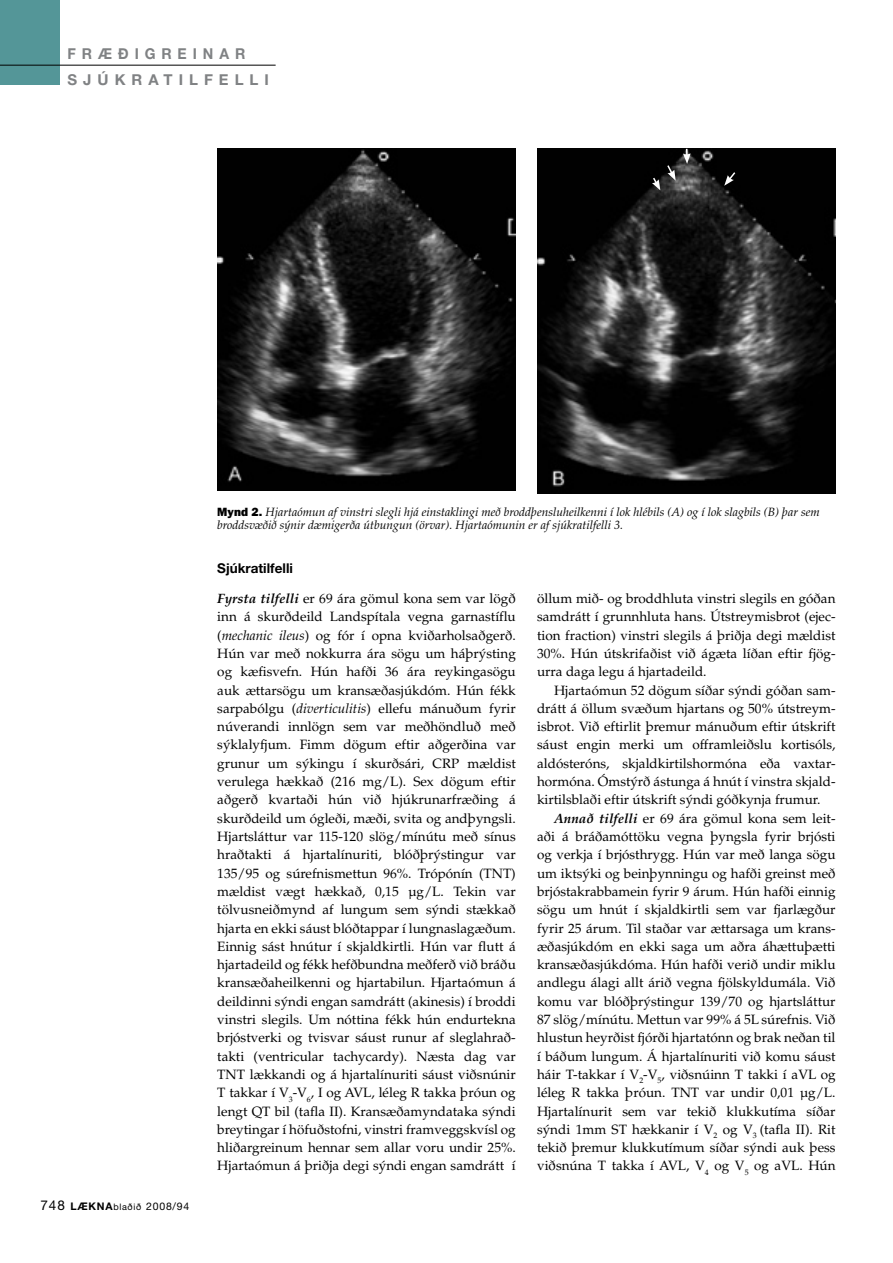
<style>
.page{position:relative;width:893px;height:1263px;background:#fff}
.page>*{position:absolute;margin:0;border:0;box-sizing:border-box;transform-origin:0 0}
.t1{font:700 15px/25.5px "Helvetica Neue";letter-spacing:.4em;color:#808284;scale:.95 1}
.t2{font:13.5px/18.3px "Palatino";color:#000;text-align:justify}
.t3{font:700 13.5px "Helvetica Neue";color:#000}
.t4{font:italic 12px/13.5px "Palatino";color:#000}
.t5{font:10.5px "Helvetica Neue";letter-spacing:.075em;color:#000}
.s1{font-family:"Franklin Gothic";font-weight:800;font-style:normal}
.s2{font-size:13.5px}
.s3{font-weight:700}
.s4{font-size:9px}
.s5{font-weight:700;font-style:italic}
.s6{font-style:italic}
</style>
<div class="page">
<div style="left:0;top:0;width:60px;height:85px;background:#549698"></div>
<hr style="left:0;top:65px;width:276px;height:1px;background:#000">
<img style="left:217px;top:149px;width:299px;height:342px">
<img style="left:537px;top:149px;width:299px;height:344px">
<svg style="left:724px;top:171px;width:13px;height:15px"></svg>
<svg style="left:666px;top:164px;width:10px;height:17px"></svg>
<svg style="left:652px;top:176px;width:8px;height:14px"></svg>
<svg style="left:683px;top:149px;width:8px;height:15px"></svg>
<p class="t1" style="left:68px;top:41px;width:85px">FR ÆÐIGREI</p>
<p class="t1" style="left:68px;top:41px;width:211px;text-indent:135px">NAR<br>SJ ÚKRATI LFELLI</p>
<p class="t4" style="left:217px;top:505px;width:604px"><span class="s1">Mynd 2.</span> Hjartaómun af vinstri slegli hjá einstaklingi með broddþensluheilkenni í lok hlébils (A) og í lok slagbils (B) þar sem broddsvæðið sýnir dæmigerða útbungun (örvar). Hjartaómunin er af sjúkratilfelli 3.</p>
<p class="t5" style="left:40px;top:1200px;width:150px"><span class="s2">748</span> <span class="s3">LÆKNA</span><span class="s4">blaðið</span> 2008/94</p>
<p class="t3" style="left:217px;top:559px;width:77px">Sjúkratilfelli</p>
<p class="t2" style="left:217px;top:590px;width:300px"><span class="s5">Fyrsta tilfelli</span> er 69 ára gömul kona sem var lögð inn á skurðdeild Landspítala vegna garnastíflu (<span class="s6">mechanic ileus</span>) og fór í opna kviðarholsaðgerð.<br>Hún var með nokkurra ára sögu um háþrýsting og kæfisvefn. Hún hafði 36 ára reykingasögu auk ættarsögu um kransæðasjúkdóm. Hún fékk sarpabólgu (<span class="s6">diverticulitis</span>) ellefu mánuðum fyrir núverandi innlögn sem var meðhöndluð með sýklalyfjum. Fimm dögum eftir aðgerðina var grunur um sýkingu í skurðsári, CRP mældist verulega hækkað (216 mg/L). Sex dögum eftir aðgerð kvartaði hún við hjúkrunarfræðing á skurðdeild um ógleði, mæði, svita og andþyngsli.<br>Hjartsláttur var 115-120 slög/mínútu með sínus hraðtakti á hjartalínuriti, blóðþrýstingur var 135/95 og súrefnismettun 96%. Trópónín (TNT) mældist vægt hækkað, 0,15 µg/L. Tekin var tölvusneiðmynd af lungum sem sýndi stækkað hjarta en ekki sáust blóðtappar í lungnaslagæðum.<br>Einnig sást hnútur í skjaldkirtli. Hún var flutt á hjartadeild og fékk hefðbundna meðferð við bráðu kransæðaheilkenni og hjartabilun. Hjartaómun á deildinni sýndi engan samdrátt (akinesis) í broddi vinstri slegils. Um nóttina fékk hún endurtekna brjóstverki og tvisvar sáust runur af sleglahrað&shy;takti (ventricular tachycardy). Næsta dag var TNT lækkandi og á hjartalínuriti sáust viðsnúnir T takkar í V<sub>3</sub>-V<sub>6</sub>, I og AVL, léleg R takka þróun og lengt QT bil (tafla II). Kransæðamyndataka sýndi breytingar í höfuðstofni, vinstri framveggskvísl og hliðargreinum hennar sem allar voru undir 25%.<br>Hjartaómun á þriðja degi sýndi engan samdrátt í</p>
<p class="t2" style="left:537px;top:590px;width:300px">öllum mið- og broddhluta vinstri slegils en góðan samdrátt í grunnhluta hans. Útstreymisbrot (ejec&shy;tion fraction) vinstri slegils á þriðja degi mældist 30%. Hún útskrifaðist við ágæta líðan eftir fjög&shy;urra daga legu á hjartadeild.</p>
<p class="t2" style="left:537px;top:681px;width:300px;text-indent:17px">Hjartaómun 52 dögum síðar sýndi góðan sam&shy;drátt á öllum svæðum hjartans og 50% útstreym&shy;isbrot. Við eftirlit þremur mánuðum eftir útskrift sáust engin merki um offramleiðslu kortisóls, aldósteróns, skjaldkirtilshormóna eða vaxtar&shy;hormóna. Ómstýrð ástunga á hnút í vinstra skjald&shy;kirtilsblaði eftir útskrift sýndi góðkynja frumur.</p>
<p class="t2" style="left:537px;top:809px;width:300px;text-indent:17px"><span class="s5">Annað tilfelli</span> er 69 ára gömul kona sem leit&shy;aði á bráðamóttöku vegna þyngsla fyrir brjósti og verkja í brjósthrygg. Hún var með langa sögu um iktsýki og beinþynningu og hafði greinst með brjóstakrabbamein fyrir 9 árum. Hún hafði einnig sögu um hnút í skjaldkirtli sem var fjarlægður fyrir 25 árum. Til staðar var ættarsaga um krans&shy;æðasjúkdóm en ekki saga um aðra áhættuþætti kransæðasjúkdóma. Hún hafði verið undir miklu andlegu álagi allt árið vegna fjölskyldumála. Við komu var blóðþrýstingur 139/70 og hjartsláttur 87 slög/mínútu. Mettun var 99% á 5L súrefnis. Við hlustun heyrðist fjórði hjartatónn og brak neðan til í báðum lungum. Á hjartalínuriti við komu sáust háir T-takkar í V<sub>2</sub>-V<sub>5</sub>, viðsnúinn T takki í aVL og léleg R takka þróun. TNT var undir 0,01 µg/L.<br>Hjartalínurit sem var tekið klukkutíma síðar sýndi 1mm ST hækkanir í V<sub>2</sub> og V<sub>3</sub> (tafla II). Rit tekið þremur klukkutímum síðar sýndi auk þess viðsnúna T takka í AVL, V<sub>4</sub> og V<sub>5</sub> og aVL. Hún</p>
</div>
